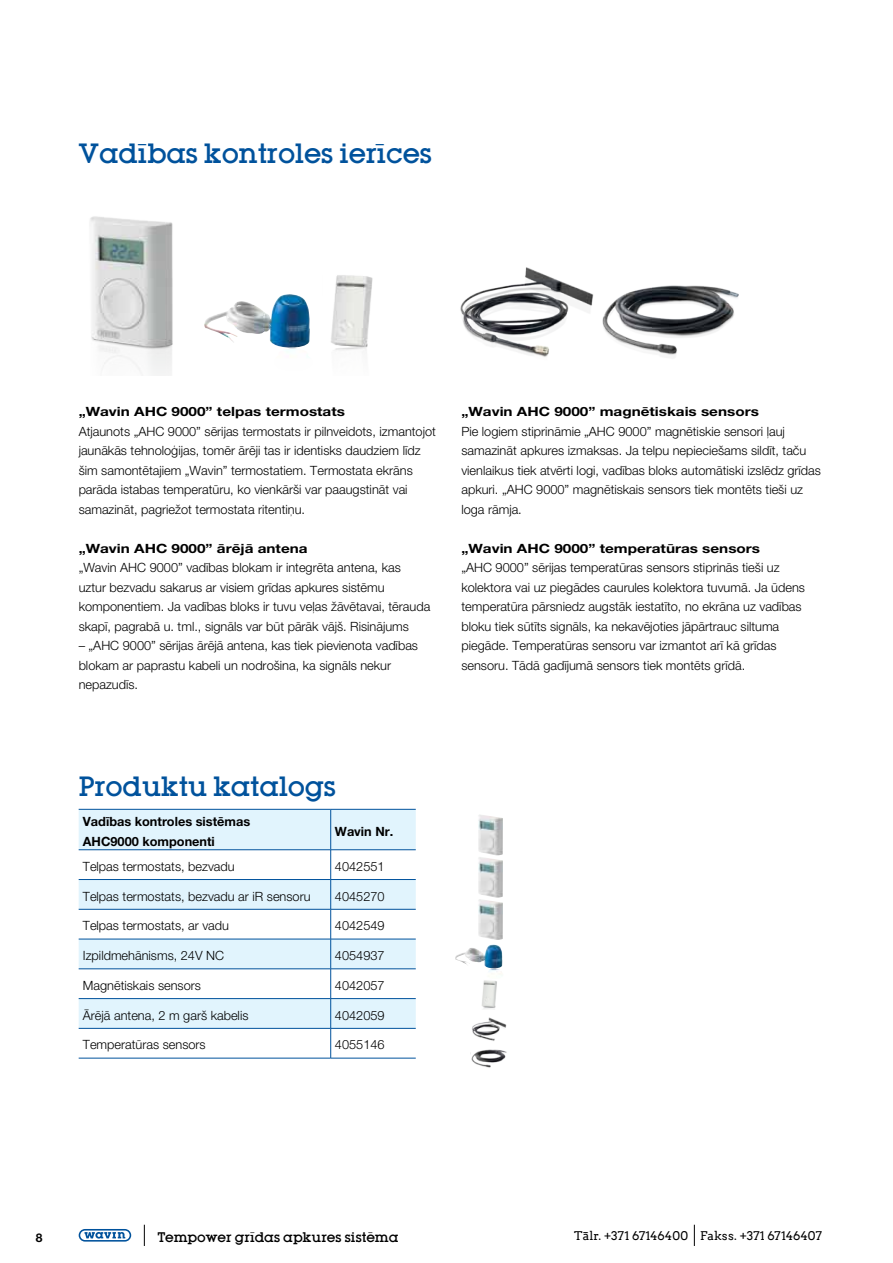
<style>
.page{position:relative;width:893px;height:1263px;background:#fff}
.page>*{position:absolute;margin:0;border:0;box-sizing:border-box;transform-origin:0 0}
.t1{font:500 24px "Lubalin";color:#00529c}
.t2{font:300 12.75px/19.5px "Helvetica Neue CEU";color:#000}
.t3{font:700 12.75px "Helvetica Neue CEU";color:#000;scale:1.2 1}
.t4{font:700 12.75px/19.5px "Helvetica Neue CEU";color:#000}
.t5{font:12px "Arvo";letter-spacing:.01em;color:#000}
.t6{font:500 12px "Lubalin";color:#000}
.t7{font:700 12px "Helvetica Neue LT Pro";color:#000}
</style>
<div class="page">
<svg style="left:79px;top:1229px;width:52px;height:12px"></svg>
<svg style="left:144px;top:1225px;width:1px;height:21px"></svg>
<svg style="left:694px;top:1225px;width:1px;height:21px"></svg>
<svg style="left:79px;top:810px;width:337px;height:218px;fill:#e1f4fd"></svg>
<hr style="left:79px;top:809px;width:252px;height:1px;background:#00529c">
<hr style="left:331px;top:809px;width:85px;height:1px;background:#00529c">
<hr style="left:330px;top:809px;width:1px;height:40px;background:#00529c">
<hr style="left:79px;top:849px;width:252px;height:1px;background:#00529c">
<hr style="left:331px;top:849px;width:85px;height:1px;background:#00529c">
<hr style="left:79px;top:879px;width:252px;height:1px;background:#00529c">
<hr style="left:331px;top:879px;width:85px;height:1px;background:#00529c">
<svg style="left:330px;top:850px;width:1px;height:59px"></svg>
<hr style="left:79px;top:909px;width:252px;height:1px;background:#00529c">
<hr style="left:331px;top:909px;width:85px;height:1px;background:#00529c">
<hr style="left:330px;top:909px;width:1px;height:30px;background:#00529c">
<hr style="left:79px;top:939px;width:252px;height:1px;background:#00529c">
<hr style="left:331px;top:939px;width:85px;height:1px;background:#00529c">
<hr style="left:330px;top:939px;width:1px;height:30px;background:#00529c">
<hr style="left:79px;top:968px;width:252px;height:1px;background:#00529c">
<hr style="left:331px;top:968px;width:85px;height:1px;background:#00529c">
<hr style="left:79px;top:998px;width:252px;height:1px;background:#00529c">
<hr style="left:331px;top:998px;width:85px;height:1px;background:#00529c">
<svg style="left:330px;top:969px;width:1px;height:59px"></svg>
<hr style="left:79px;top:1028px;width:252px;height:1px;background:#00529c">
<hr style="left:331px;top:1028px;width:85px;height:1px;background:#00529c">
<hr style="left:330px;top:1028px;width:1px;height:30px;background:#00529c">
<hr style="left:79px;top:1058px;width:252px;height:1px;background:#00529c">
<hr style="left:331px;top:1058px;width:85px;height:1px;background:#00529c">
<img style="left:460px;top:267px;width:134px;height:90px">
<img style="left:602px;top:285px;width:137px;height:73px">
<img style="left:471px;top:1049px;width:36px;height:19px">
<img style="left:331px;top:275px;width:42px;height:76px">
<img style="left:482px;top:980px;width:15px;height:29px">
<img style="left:204px;top:294px;width:106px;height:56px">
<img style="left:90px;top:216px;width:83px;height:159px">
<img style="left:478px;top:815px;width:25px;height:40px">
<img style="left:478px;top:857px;width:25px;height:83px">
<img style="left:455px;top:944px;width:48px;height:30px">
<img style="left:472px;top:1017px;width:35px;height:24px">
<h1 class="t1" style="left:78px;top:136px;width:355px">Vadibas kontroles ierices</h1>
<p class="t3" style="left:79px;top:404px;width:223px">„Wavin AHC 9000” telpas termostats</p>
<p class="t2" style="left:79px;top:421px;width:359px">Atjaunots „AHC 9000” sērijas termostats ir pilnveidots, izmantojot jaunākās tehnoloģijas, tomēr ārēji tas ir identisks daudziem līdz šim samontētajiem „Wavin” termostatiem. Termostata ekrāns parāda istabas temperatūru, ko vienkārši var paaugstināt vai samazināt, pagriežot termostata ritentiņu.</p>
<p class="t3" style="left:79px;top:540px;width:192px">„Wavin AHC 9000” ārējā antena</p>
<p class="t2" style="left:79px;top:558px;width:353px">„Wavin AHC 9000” vadības blokam ir integrēta antena, kas uztur bezvadu sakarus ar visiem grīdas apkures sistēmu komponentiem. Ja vadības bloks ir tuvu veļas žāvētavai, tērauda skapī, pagrabā u. tml., signāls var būt pārāk vājš. Risinājums</p>
<p class="t2" style="left:79px;top:636px;width:341px">– „AHC 9000” sērijas ārējā antena, kas tiek pievienota vadības blokam ar paprastu kabeli un nodrošina, ka signāls nekur nepazudīs.</p>
<p class="t3" style="left:461px;top:404px;width:249px">„Wavin AHC 9000” magnētiskais sensors</p>
<p class="t2" style="left:461px;top:421px;width:361px">Pie logiem stiprināmie „AHC 9000” magnētiskie sensori ļauj samazināt apkures izmaksas. Ja telpu nepieciešams sildīt, taču vienlaikus tiek atvērti logi, vadības bloks automātiski izslēdz grīdas apkuri. „AHC 9000” magnētiskais sensors tiek montēts tieši uz loga rāmja.</p>
<p class="t3" style="left:461px;top:540px;width:250px">„Wavin AHC 9000” temperatūras sensors</p>
<p class="t2" style="left:461px;top:558px;width:345px">„AHC 9000” sērijas temperatūras sensors stiprinās tieši uz kolektora vai uz piegādes caurules kolektora tuvumā. Ja ūdens temperatūra pārsniedz augstāk iestatīto, no ekrāna uz vadības bloku tiek sūtīts signāls, ka nekavējoties jāpārtrauc siltuma piegāde. Temperatūras sensoru var izmantot arī kā grīdas sensoru. Tādā gadījumā sensors tiek montēts grīdā.</p>
<h1 class="t1" style="left:79px;top:769px;width:259px">Produktu katalogs</h1>
<p class="t4" style="left:83px;top:812px;width:169px">Vadības kontroles sistēmas<br>AHC9000 komponenti</p>
<p class="t4" style="left:335px;top:821px;width:60px">Wavin Nr.</p>
<p class="t2" style="left:83px;top:856px;width:153px">Telpas termostats, bezvadu</p>
<p class="t2" style="left:335px;top:856px;width:51px">4042551</p>
<p class="t2" style="left:83px;top:886px;width:229px">Telpas termostats, bezvadu ar iR sensoru</p>
<p class="t2" style="left:335px;top:886px;width:51px">4045270</p>
<p class="t2" style="left:83px;top:916px;width:148px">Telpas termostats, ar vadu</p>
<p class="t2" style="left:335px;top:916px;width:51px">4042549</p>
<p class="t2" style="left:83px;top:945px;width:143px">Izpildmehānisms, 24V NC</p>
<p class="t2" style="left:335px;top:945px;width:51px">4054937</p>
<p class="t2" style="left:83px;top:975px;width:120px">Magnētiskais sensors</p>
<p class="t2" style="left:335px;top:975px;width:51px">4042057</p>
<p class="t2" style="left:83px;top:1005px;width:167px">Ārējā antena, 2 m garš kabelis</p>
<p class="t2" style="left:335px;top:1005px;width:51px">4042059</p>
<p class="t2" style="left:83px;top:1035px;width:124px">Temperatūras sensors</p>
<p class="t2" style="left:335px;top:1035px;width:51px">4055146</p>
<p class="t7" style="left:36px;top:1230px;width:8px">8</p>
<p class="t6" style="left:157px;top:1229px;width:242px">Tempower gridas apkures sistema</p>
<p class="t5" style="left:574px;top:1229px;width:249px">Tālr. +371 67146400 Fakss. +371 67146407</p>
</div>
